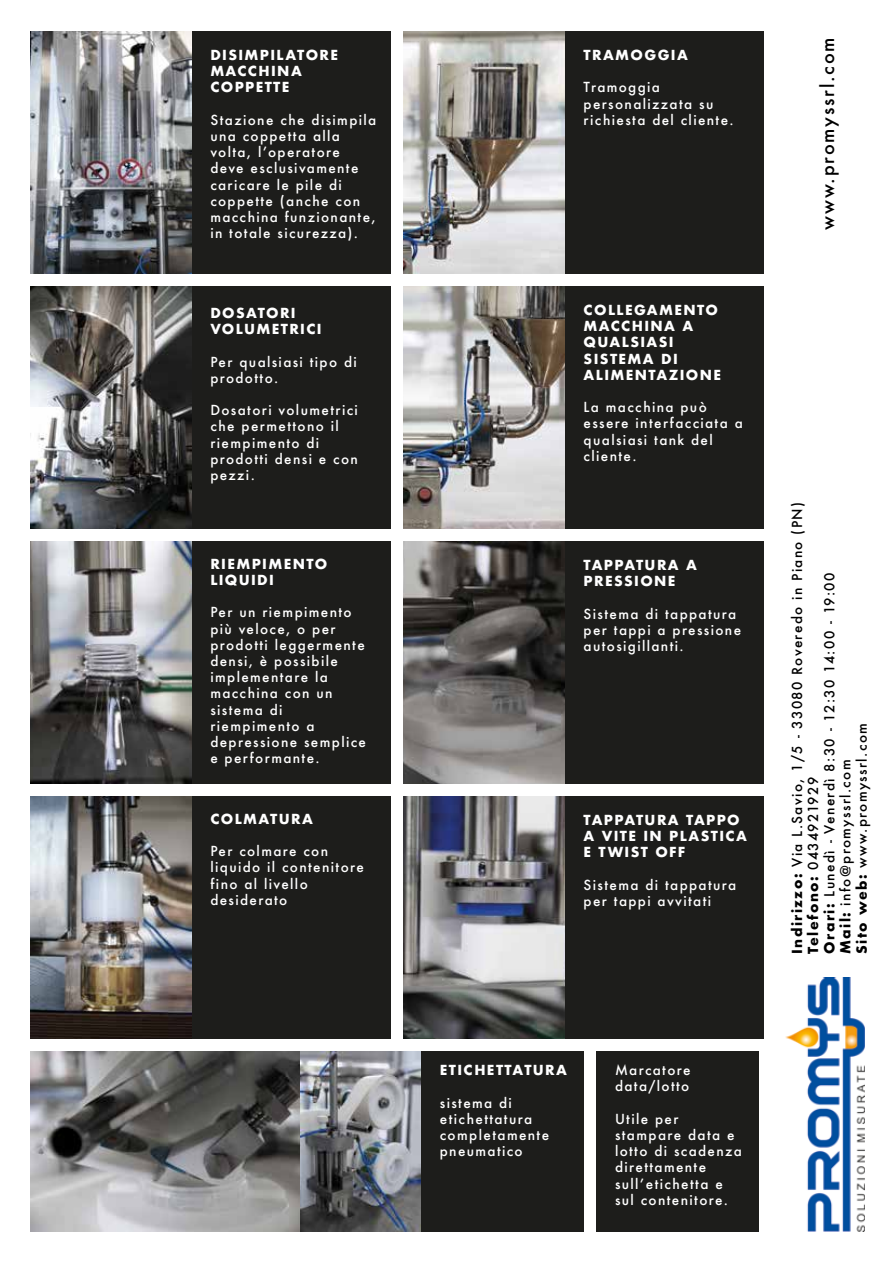
<style>
.page{position:relative;width:893px;height:1263px;background:#fff}
.page>*{position:absolute;margin:0;border:0;box-sizing:border-box;transform-origin:0 0}
.t1{font:500 18px "Futura";letter-spacing:.1em;color:#000}
.t2{font:500 13.5px/16.2px "Futura";letter-spacing:.1em;color:#fff}
.t3{font:700 13.5px/16.2px "Futura";letter-spacing:.1em;color:#fff}
.t4{font:500 13.5px/16.2px "Futura";letter-spacing:.1em;color:#000}
.s1{font-weight:700}
</style>
<div class="page">
<img style="left:786px;top:977px;width:78px;height:255px">
<div style="left:30px;top:31px;width:361px;height:242px;background:#1d1d1b"></div>
<img style="left:30px;top:31px;width:162px;height:242px">
<div style="left:30px;top:286px;width:361px;height:243px;background:#1d1d1b"></div>
<img style="left:30px;top:286px;width:162px;height:243px">
<div style="left:30px;top:796px;width:361px;height:243px;background:#1d1d1b"></div>
<img style="left:30px;top:796px;width:162px;height:243px">
<div style="left:30px;top:541px;width:361px;height:243px;background:#1d1d1b"></div>
<img style="left:30px;top:542px;width:162px;height:241px">
<div style="left:403px;top:31px;width:361px;height:242px;background:#1d1d1b"></div>
<img style="left:403px;top:31px;width:162px;height:242px">
<div style="left:403px;top:286px;width:361px;height:243px;background:#1d1d1b"></div>
<img style="left:403px;top:286px;width:162px;height:243px">
<div style="left:403px;top:541px;width:361px;height:243px;background:#1d1d1b"></div>
<img style="left:403px;top:541px;width:162px;height:243px">
<div style="left:403px;top:796px;width:361px;height:243px;background:#1d1d1b"></div>
<img style="left:403px;top:796px;width:162px;height:243px">
<img style="left:30px;top:1051px;width:391px;height:181px">
<div style="left:421px;top:1051px;width:163px;height:181px;background:#1d1d1b"></div>
<div style="left:596px;top:1051px;width:163px;height:181px;background:#1d1d1b"></div>
<p class="t3" style="left:210px;top:47px;width:129px">DISIMPILATORE<br>MACCHINA<br>COPPETTE</p>
<p class="t2" style="left:210px;top:111px;width:168px">Stazione che disimpila una coppetta alla volta, lʼoperatore deve esclusivamente caricare le pile di coppette (anche con macchina funzionante, in totale sicurezza).</p>
<p class="t3" style="left:210px;top:305px;width:113px">DOSATORI<br>VOLUMETRICI</p>
<p class="t2" style="left:210px;top:353px;width:148px">Per qualsiasi tipo di prodotto.</p>
<p class="t2" style="left:210px;top:402px;width:149px">Dosatori volumetrici che permettono il riempimento di prodotti densi e con pezzi.</p>
<p class="t3" style="left:210px;top:555px;width:119px">RIEMPIMENTO<br>LIQUIDI</p>
<p class="t2" style="left:210px;top:604px;width:157px">Per un riempimento più veloce, o per prodotti leggermente densi, è possibile implementare la macchina con un sistema di riempimento a depressione semplice e performante.</p>
<p class="t3" style="left:210px;top:810px;width:104px">COLMATURA</p>
<p class="t2" style="left:210px;top:843px;width:155px">Per colmare con liquido il contenitore fino al livello desiderato</p>
<p class="t3" style="left:584px;top:47px;width:106px">TRAMOGGIA</p>
<p class="t2" style="left:584px;top:79px;width:152px">Tramoggia personalizzata su richiesta del cliente.</p>
<p class="t3" style="left:584px;top:302px;width:139px">COLLEGAMENTO<br>MACCHINA A<br>QUALSIASI<br>SISTEMA DI<br>ALIMENTAZIONE</p>
<p class="t2" style="left:584px;top:399px;width:161px">La macchina può essere interfacciata a qualsiasi tank del cliente.</p>
<p class="t3" style="left:584px;top:557px;width:115px">TAPPATURA A<br>PRESSIONE</p>
<p class="t2" style="left:584px;top:605px;width:159px">Sistema di tappatura per tappi a pressione autosigillanti.</p>
<p class="t3" style="left:584px;top:812px;width:165px">TAPPATURA TAPPO<br>A VITE IN PLASTICA<br>E TWIST OFF</p>
<p class="t2" style="left:584px;top:876px;width:154px">Sistema di tappatura per tappi avvitati</p>
<h1 class="t1" style="left:815px;top:230px;width:194px;rotate:-90deg">www.promyssrl.com</h1>
<p class="t4" style="left:789px;top:954px;width:453px;rotate:-90deg"><span class="s1">Indirizzo:</span> Via L.Savio, 1/5 - 33080 Roveredo in Piano (PN)<br><span class="s1">Telefono:</span> 0434921929<br><span class="s1">Orari:</span> Lunedì - Venerdì 8:30 - 12:30 14:00 - 19:00<br><span class="s1">Mail:</span> info@promyssrl.com<br><span class="s1">Sito web:</span> www.promyssrl.com</p>
<p class="t3" style="left:440px;top:1062px;width:129px">ETICHETTATURA</p>
<p class="t2" style="left:440px;top:1094px;width:111px">sistema di etichettatura completamente pneumatico</p>
<p class="t2" style="left:615px;top:1062px;width:77px">Marcatore data/lotto</p>
<p class="t2" style="left:615px;top:1110px;width:128px">Utile per stampare data e lotto di scadenza direttamente sullʼetichetta e sul contenitore.</p>
</div>
